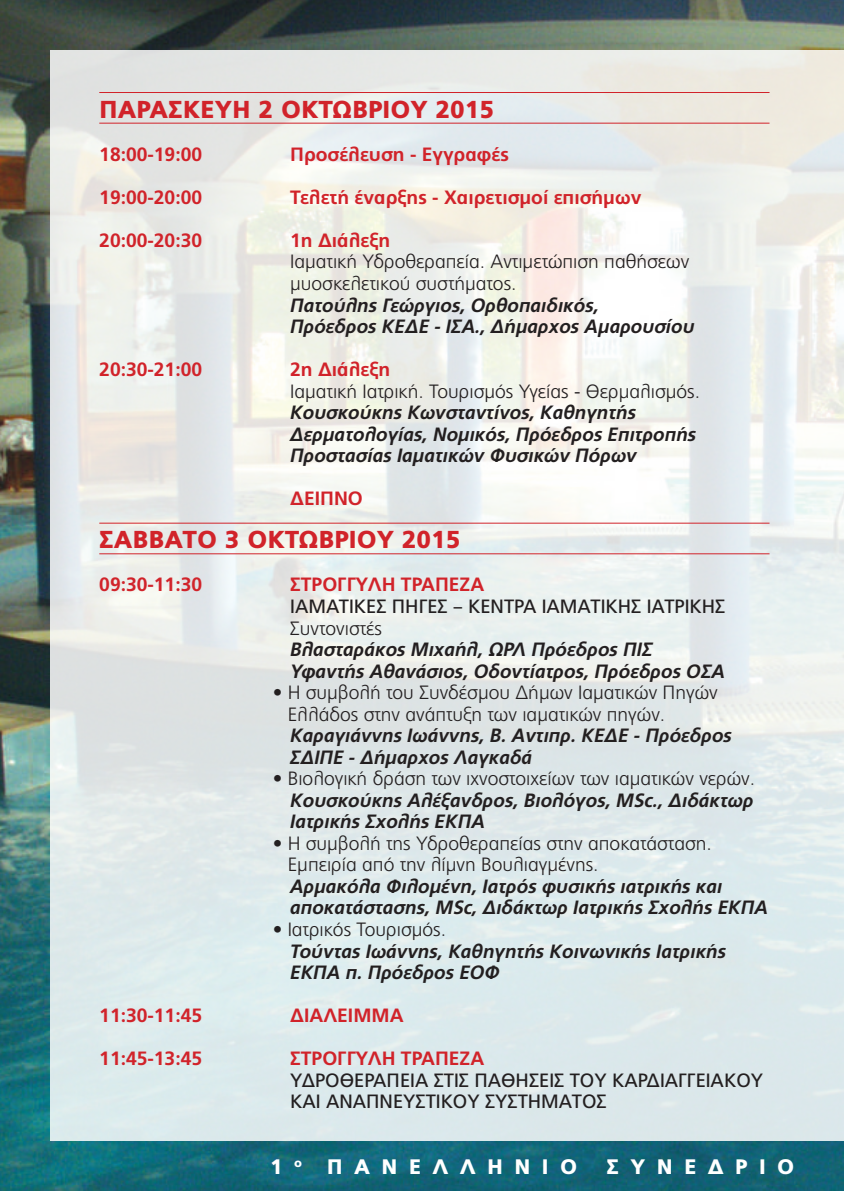
<style>
.page{position:relative;width:844px;height:1191px;background:#fff}
.page>*{position:absolute;margin:0;border:0;box-sizing:border-box;transform-origin:0 0}
.t1{font:900 24.5px "PF Catalog";color:#d1232a}
.t2{font:900 21px "PF Catalog";letter-spacing:.54em;color:#fff}
.t3{font:italic 700 19.25px/21.5px "PF Catalog";color:#231f20}
.t4{font:300 19.25px/21.5px "PF Catalog";color:#231f20}
.t5{font:700 19.25px "PF Catalog";color:#d1232a}
.t6{font:19.25px/21.5px "PF Catalog";color:#231f20}
</style>
<div class="page">
<img style="left:0;top:50px;width:50px;height:1091px">
<img style="left:0;top:1141px;width:843px;height:50px">
<img style="left:0;top:0;width:843px;height:50px">
<hr style="left:99px;top:92px;width:670px;height:1px;background:#d1232a">
<hr style="left:99px;top:123px;width:670px;height:1px;background:#d1232a">
<hr style="left:99px;top:523px;width:670px;height:1px;background:#d1232a">
<hr style="left:99px;top:553px;width:670px;height:1px;background:#d1232a">
<p class="t1" style="left:99px;top:95px;width:396px">ΠΑΡΑΣΚΕΥΗ 2 ΟΚΤΩΒΡΙΟΥ 2015</p>
<p class="t5" style="left:99px;top:143px;width:104px">18:00-19:00</p>
<p class="t5" style="left:290px;top:143px;width:220px">Προσέλευση - Εγγραφές</p>
<p class="t5" style="left:99px;top:186px;width:104px">19:00-20:00</p>
<p class="t5" style="left:290px;top:186px;width:352px">Τελετή έναρξης - Χαιρετισμοί επισήμων</p>
<p class="t5" style="left:99px;top:229px;width:104px">20:00-20:30</p>
<p class="t5" style="left:290px;top:229px;width:102px">1η Διάλεξη</p>
<p class="t4" style="left:290px;top:251px;width:400px">Ιαματική Υδροθεραπεία. Αντιμετώπιση παθήσεων μυοσκελετικού συστήματος.</p>
<p class="t3" style="left:290px;top:294px;width:406px">Πατούλης Γεώργιος, Ορθοπαιδικός,<br>Πρόεδρος ΚΕΔΕ - ΙΣΑ., Δήμαρχος Αμαρουσίου</p>
<p class="t5" style="left:99px;top:358px;width:104px">20:30-21:00</p>
<p class="t5" style="left:290px;top:358px;width:102px">2η Διάλεξη</p>
<p class="t4" style="left:290px;top:380px;width:411px">Ιαματική Ιατρική. Τουρισμός Υγείας - Θερμαλισμός.</p>
<p class="t3" style="left:290px;top:402px;width:407px">Κουσκούκης Κωνσταντίνος, Καθηγητής<br>Δερματολογίας, Νομικός, Πρόεδρος Επιτροπής<br>Προστασίας Ιαματικών Φυσικών Πόρων</p>
<p class="t5" style="left:290px;top:487px;width:74px">ΔΕΙΠΝΟ</p>
<p class="t1" style="left:99px;top:525px;width:362px">ΣΑΒΒΑΤΟ 3 ΟΚΤΩΒΡΙΟΥ 2015</p>
<p class="t5" style="left:99px;top:573px;width:104px">09:30-11:30</p>
<p class="t5" style="left:290px;top:573px;width:195px">ΣΤΡΟΓΓΥΛH ΤΡΑΠΕΖA</p>
<p class="t6" style="left:290px;top:596px;width:436px">ΙΑΜΑΤΙΚΈΣ ΠΗΓΈΣ – ΚΈΝΤΡΑ ΙΑΜΑΤΙΚΉΣ ΙΑΤΡΙΚΉΣ</p>
<p class="t4" style="left:290px;top:617px;width:93px">Συντονιστές</p>
<p class="t3" style="left:290px;top:638px;width:436px">Βλασταράκος Μιχαήλ, ΩΡΛ Πρόεδρος ΠΙΣ<br>Υφαντής Αθανάσιος, Οδοντίατρος, Πρόεδρος ΟΣΑ</p>
<p class="t4" style="left:287px;top:682px;width:431px;text-indent:-15px">• Η συμβολή του Συνδέσμου Δήμων Ιαματικών Πηγών<br>Ελλάδος στην ανάπτυξη των ιαματικών πηγών.</p>
<p class="t3" style="left:290px;top:725px;width:443px">Καραγιάννης Ιωάννης, Β. Αντιπρ. ΚΕΔΕ - Πρόεδρος<br>ΣΔΙΠΕ - Δήμαρχος Λαγκαδά</p>
<p class="t4" style="left:272px;top:768px;width:484px">• Βιολογική δράση των ιχνοστοιχείων των ιαματικών νερών.</p>
<p class="t3" style="left:290px;top:789px;width:465px">Κουσκούκης Αλέξανδρος, Βιολόγος, MSc., Διδάκτωρ<br>Ιατρικής Σχολής ΕΚΠΑ</p>
<p class="t4" style="left:287px;top:832px;width:425px;text-indent:-15px">• Η συμβολή της Υδροθεραπείας στην αποκατάσταση.<br>Εμπειρία από την λίμνη Βουλιαγμένης.</p>
<p class="t3" style="left:290px;top:875px;width:479px">Αρμακόλα Φιλομένη, Ιατρός φυσικής ιατρικής και αποκατάστασης, MSc, Διδάκτωρ Ιατρικής Σχολής ΕΚΠΑ</p>
<p class="t4" style="left:272px;top:919px;width:175px">• Ιατρικός Τουρισμός.</p>
<p class="t3" style="left:290px;top:940px;width:437px">Τούντας Ιωάννης, Καθηγητής Κοινωνικής Ιατρικής<br>ΕΚΠΑ π. Πρόεδρος ΕΟΦ</p>
<p class="t5" style="left:99px;top:1004px;width:104px">11:30-11:45</p>
<p class="t5" style="left:290px;top:1004px;width:115px">ΔΙΑΛΕΙΜΜΑ</p>
<p class="t5" style="left:99px;top:1047px;width:104px">11:45-13:45</p>
<p class="t5" style="left:290px;top:1047px;width:195px">ΣΤΡΟΓΓΥΛΗ ΤΡΑΠΕΖΑ</p>
<p class="t6" style="left:290px;top:1069px;width:474px">ΥΔΡΟΘΕΡΑΠΕΊΑ ΣΤΙΣ ΠΑΘΉΣΕΙΣ ΤΟΥ ΚΑΡΔΙΑΓΓΕΙΑΚΟΎ<br>ΚΑΙ ΑΝΑΠΝΕΥΣΤΙΚΟΎ ΣΥΣΤΉ ΜΑΤΟΣ</p>
<p class="t2" style="left:270px;top:1154px;width:308px">1 <sup>ο</sup> ΠΑΝΕΛΛΗΝΙΟ</p>
<p class="t2" style="left:606px;top:1154px;width:189px">ΣΥΝΕΔΡΙΟ</p>
</div>
